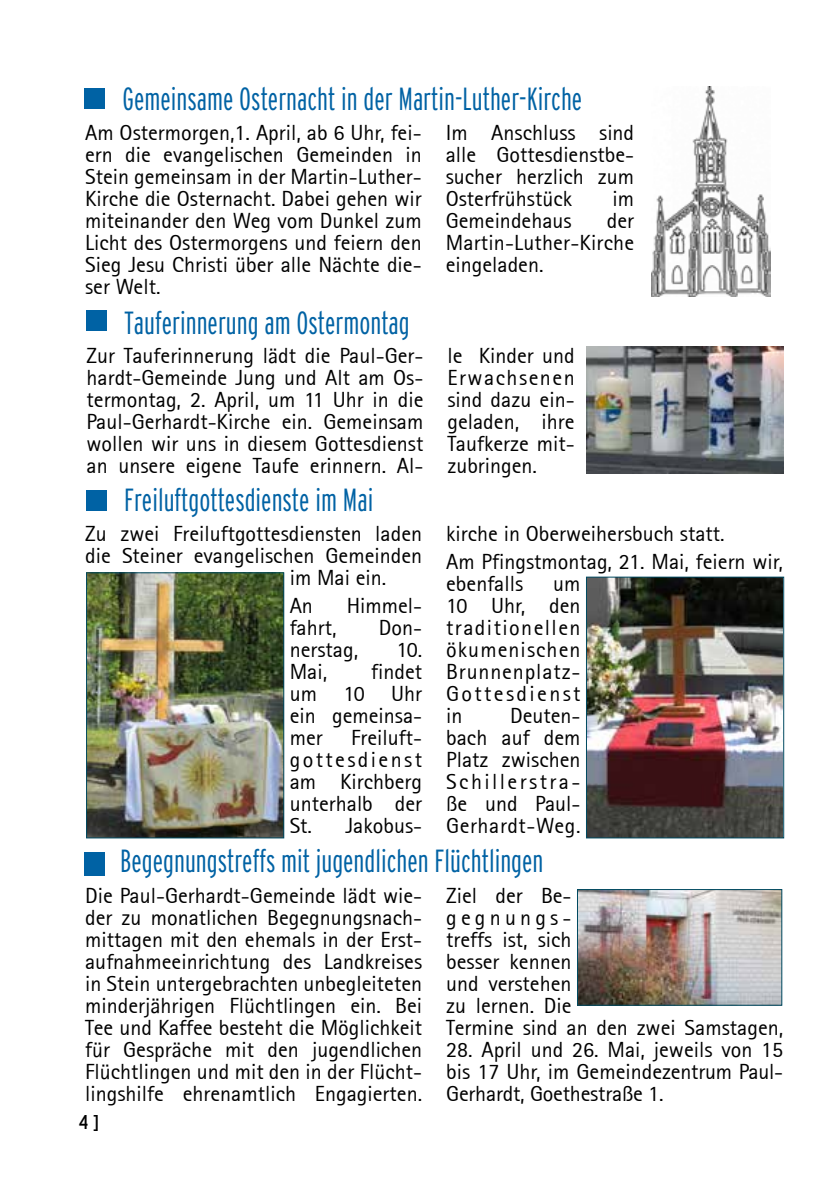
<style>
.page{position:relative;width:840px;height:1191px;background:#fff}
.page>*{position:absolute;margin:0;border:0;box-sizing:border-box;transform-origin:0 0}
.t1{font:300 extra-condensed 32px "Interstate";color:#0062a4}
.t2{font:22px/22px "Rotis Sans Serif 55";color:#000;text-align:justify}
.t3{font:condensed 20px "Interstate";color:#000}
</style>
<div class="page">
<div style="left:85px;top:88px;width:20px;height:20px;background:#0062a4"></div>
<div style="left:84px;top:853px;width:21px;height:23px;background:#0062a4"></div>
<div style="left:86px;top:310px;width:21px;height:21px;background:#0062a4"></div>
<div style="left:86px;top:490px;width:21px;height:20px;background:#0062a4"></div>
<img style="left:651px;top:87px;width:118px;height:210px">
<img style="left:586px;top:346px;width:196px;height:127px">
<img style="left:88px;top:574px;width:194px;height:262px">
<div style="left:86px;top:572px;width:198px;height:266px;border:1px solid #004a61"></div>
<img style="left:588px;top:579px;width:193px;height:257px">
<div style="left:586px;top:577px;width:197px;height:261px;border:1px solid #004a61"></div>
<img style="left:579px;top:891px;width:200px;height:112px">
<div style="left:577px;top:889px;width:204px;height:116px;border:1px solid #004a61"></div>
<h1 class="t1" style="left:122px;top:81px;width:461px">Gemeinsame Osternacht in der Martin-Luther-Kirche</h1>
<p class="t2" style="left:85px;top:121px;width:338px">Am Ostermorgen,1. April, ab 6 Uhr, fei&shy;ern die evangelischen Gemeinden in Stein gemeinsam in der Martin-Luther-Kirche die Osternacht. Dabei gehen wir miteinander den Weg vom Dunkel zum Licht des Ostermorgens und feiern den Sieg Jesu Christi über alle Nächte die&shy;ser Welt.</p>
<p class="t2" style="left:445px;top:121px;width:190px">Im Anschluss sind alle Gottesdienstbe&shy;sucher herzlich zum Osterfrühstück</p>
<p class="t2" style="left:612px;top:187px;width:23px">im</p>
<p class="t2" style="left:445px;top:209px;width:127px">Gemeindehaus</p>
<p class="t2" style="left:445px;top:209px;width:190px;text-indent:161px">der Martin-Luther-Kirche eingeladen.</p>
<h1 class="t1" style="left:124px;top:304px;width:287px">Tauferinnerung am Ostermontag</h1>
<p class="t2" style="left:86px;top:344px;width:338px">Zur Tauferinnerung lädt die Paul-Ger&shy;hardt-Gemeinde Jung und Alt am Os&shy;termontag, 2. April, um 11 Uhr in die Paul-Gerhardt-Kirche ein. Gemeinsam wollen wir uns in diesem Gottesdienst an unsere eigene Taufe erinnern. Al-</p>
<p class="t2" style="left:447px;top:344px;width:129px">le Kinder und Erwachsenen sind dazu ein&shy;geladen, ihre Taufkerze mit&shy;zubringen.</p>
<h1 class="t1" style="left:124px;top:481px;width:250px">Freiluftgottesdienste im Mai</h1>
<p class="t2" style="left:85px;top:522px;width:338px">Zu zwei Freiluftgottesdiensten laden</p>
<p class="t2" style="left:85px;top:544px;width:338px">die Steiner evangelischen Gemeinden</p>
<p class="t2" style="left:289px;top:566px;width:98px">im Mai ein.</p>
<p class="t2" style="left:289px;top:594px;width:25px">An</p>
<p class="t2" style="left:346px;top:594px;width:77px">Himmel-</p>
<p class="t2" style="left:289px;top:616px;width:48px">fahrt,</p>
<p class="t2" style="left:379px;top:616px;width:45px">Don-</p>
<p class="t2" style="left:289px;top:638px;width:70px">nerstag,</p>
<p class="t2" style="left:396px;top:638px;width:27px">10.</p>
<p class="t2" style="left:289px;top:660px;width:39px">Mai,</p>
<p class="t2" style="left:289px;top:660px;width:134px;text-indent:81px">findet um 10 Uhr ein gemeinsa&shy;mer</p>
<p class="t2" style="left:289px;top:726px;width:134px;text-indent:61px">Freiluft&shy;gottesdienst am Kirchberg unterhalb der St. Jakobus-</p>
<p class="t2" style="left:446px;top:519px;width:338px;line-height:27.6px">kirche in Oberweihersbuch statt.<br>Am Pfingstmontag, 21. Mai, feiern wir,</p>
<p class="t2" style="left:446px;top:572px;width:78px">ebenfalls</p>
<p class="t2" style="left:446px;top:572px;width:136px;text-indent:107px">um 10 Uhr, den traditionellen ökumenischen Brunnenplatz-Gottesdienst in</p>
<p class="t2" style="left:446px;top:704px;width:136px;text-indent:64px">Deuten&shy;bach auf dem Platz zwischen Schillerstra&shy;ße und Paul-Gerhardt-Weg.</p>
<h1 class="t1" style="left:120px;top:843px;width:424px">Begegnungstreffs mit jugendlichen Flüchtlingen</h1>
<p class="t2" style="left:85px;top:884px;width:338px">Die Paul-Gerhardt-Gemeinde lädt wie&shy;der zu monatlichen Begegnungsnach&shy;mittagen mit den ehemals in der Erst&shy;aufnahmeeinrichtung des Landkreises in Stein untergebrachten unbegleiteten minderjährigen Flüchtlingen ein. Bei Tee und Kaffee besteht die Möglichkeit für Gespräche mit den jugendlichen Flüchtlingen und mit den in der Flücht&shy;lingshilfe ehrenamtlich Engagierten.</p>
<p class="t2" style="left:446px;top:884px;width:338px;text-align:left">Ziel der Be-<br>gegnungs-<br>treffs ist, sich<br>besser kennen<br>und verstehen<br>zu lernen. Die<br>Termine sind an den zwei Samstagen,</p>
<p class="t2" style="left:446px;top:1038px;width:338px">28. April und 26. Mai, jeweils von 15 bis 17 Uhr, im Gemeindezentrum Paul-Gerhardt, Goethestraße 1.</p>
<p class="t3" style="left:79px;top:1111px;width:22px">4 ]</p>
</div>
